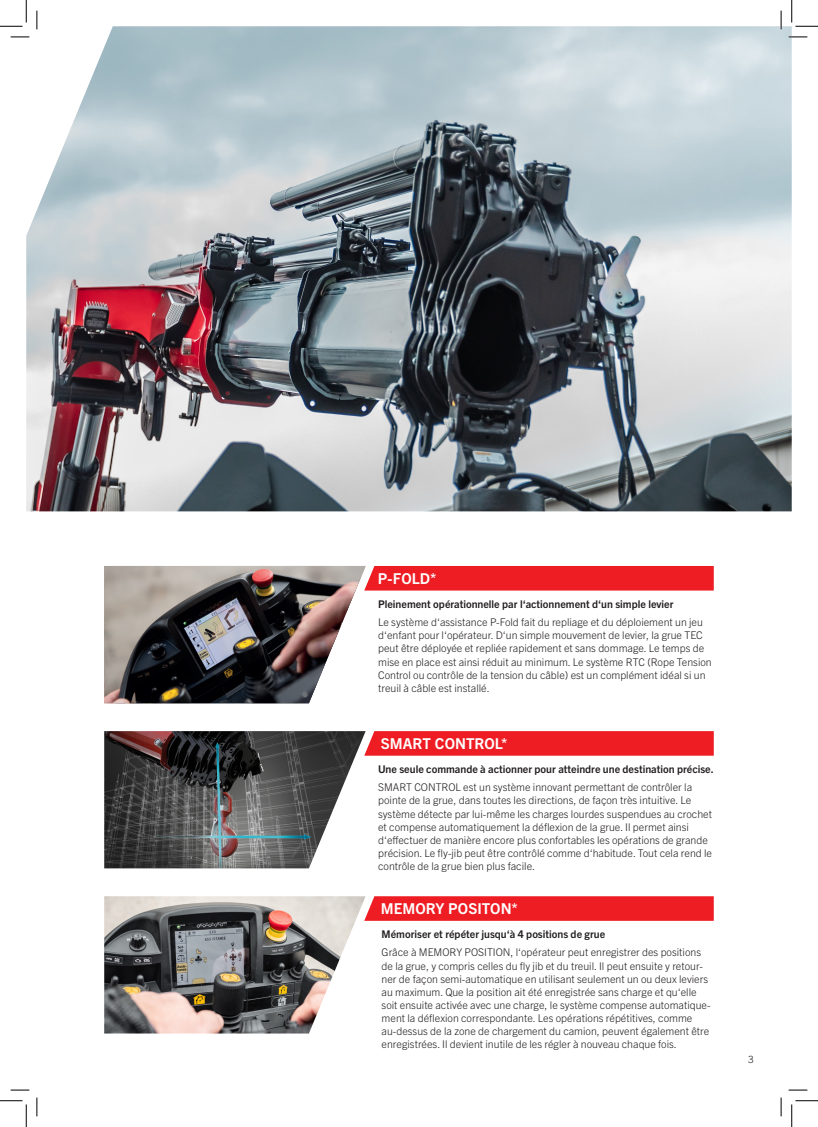
<style>
.page{position:relative;width:818px;height:1127px;background:#fff}
.page>*{position:absolute;margin:0;border:0;box-sizing:border-box;transform-origin:0 0}
.t1{font:700 15px "Trade Gothic Next LT Pro";letter-spacing:.005em;color:#fff}
.t2{font:300 10.62px/13.1px "Trade Gothic Next LT Pro";color:#231f20}
.t3{font:700 10.62px "Trade Gothic Next LT Pro";color:#231f20}
.t4{font:300 10px "Trade Gothic Next LT Pro";color:#231f20}
</style>
<div class="page">
<img style="left:104px;top:731px;width:262px;height:137px">
<img style="left:26px;top:26px;width:766px;height:485px">
<img style="left:104px;top:896px;width:262px;height:137px">
<div style="left:364px;top:731px;width:350px;height:24px;background:#ee1d23"></div>
<svg style="left:104px;top:566px;width:610px;height:137px"></svg>
<div style="left:364px;top:896px;width:350px;height:24px;background:#ee1d23"></div>
<svg style="left:11px;top:36px;width:18px;height:2px"></svg>
<svg style="left:788px;top:36px;width:19px;height:2px"></svg>
<svg style="left:11px;top:1089px;width:18px;height:1px"></svg>
<svg style="left:788px;top:1089px;width:19px;height:1px"></svg>
<svg style="left:36px;top:11px;width:2px;height:18px"></svg>
<svg style="left:36px;top:1097px;width:2px;height:18px"></svg>
<svg style="left:780px;top:11px;width:2px;height:18px"></svg>
<svg style="left:780px;top:1097px;width:2px;height:18px"></svg>
<svg style="left:0;top:0;width:27px;height:27px"></svg>
<svg style="left:0;top:1100px;width:27px;height:26px"></svg>
<svg style="left:791px;top:0;width:27px;height:27px"></svg>
<svg style="left:791px;top:1100px;width:27px;height:26px"></svg>
<h1 class="t1" style="left:378px;top:568px;width:60px">P-FOLD*</h1>
<p class="t3" style="left:378px;top:596px;width:297px">Pleinement opérationnelle par l‘actionnement d‘un simple levier</p>
<p class="t2" style="left:378px;top:615px;width:335px">Le système d‘assistance P-Fold fait du repliage et du déploiement un jeu d‘enfant pour l‘opérateur. D‘un simple mouvement de levier, la grue TEC peut être déployée et repliée rapidement et sans dommage. Le temps de mise en place est ainsi réduit au minimum. Le système RTC (Rope Tension Control ou contrôle de la tension du câble) est un complément idéal si un treuil à câble est installé.</p>
<h1 class="t1" style="left:381px;top:733px;width:128px">SMART CONTROL*</h1>
<p class="t3" style="left:378px;top:761px;width:337px">Une seule commande à actionner pour atteindre une destination précise.</p>
<p class="t2" style="left:378px;top:780px;width:335px">SMART CONTROL est un système innovant permettant de contrôler la pointe de la grue, dans toutes les directions, de façon très intuitive. Le système détecte par lui-même les charges lourdes suspendues au crochet et compense automatiquement la déflexion de la grue. Il permet ainsi d‘effectuer de manière encore plus confortables les opérations de grande précision. Le fly-jib peut être contrôlé comme d‘habitude. Tout cela rend le contrôle de la grue bien plus facile.</p>
<h1 class="t1" style="left:381px;top:898px;width:139px">MEMORY POSITON*</h1>
<p class="t3" style="left:382px;top:926px;width:225px">Mémoriser et répéter jusqu‘à 4 positions de grue</p>
<p class="t2" style="left:382px;top:945px;width:330px">Grâce à MEMORY POSITION, l‘opérateur peut enregistrer des positions de la grue, y compris celles du fly jib et du treuil. Il peut ensuite y retour&shy;ner de façon semi-automatique en utilisant seulement un ou deux leviers au maximum. Que la position ait été enregistrée sans charge et qu‘elle soit ensuite activée avec une charge, le système compense automatique&shy;ment la déflexion correspondante. Les opérations répétitives, comme au-dessus de la zone de chargement du camion, peuvent également être enregistrées. Il devient inutile de les régler à nouveau chaque fois.</p>
<p class="t4" style="left:748px;top:1051px;width:7px">3</p>
</div>
